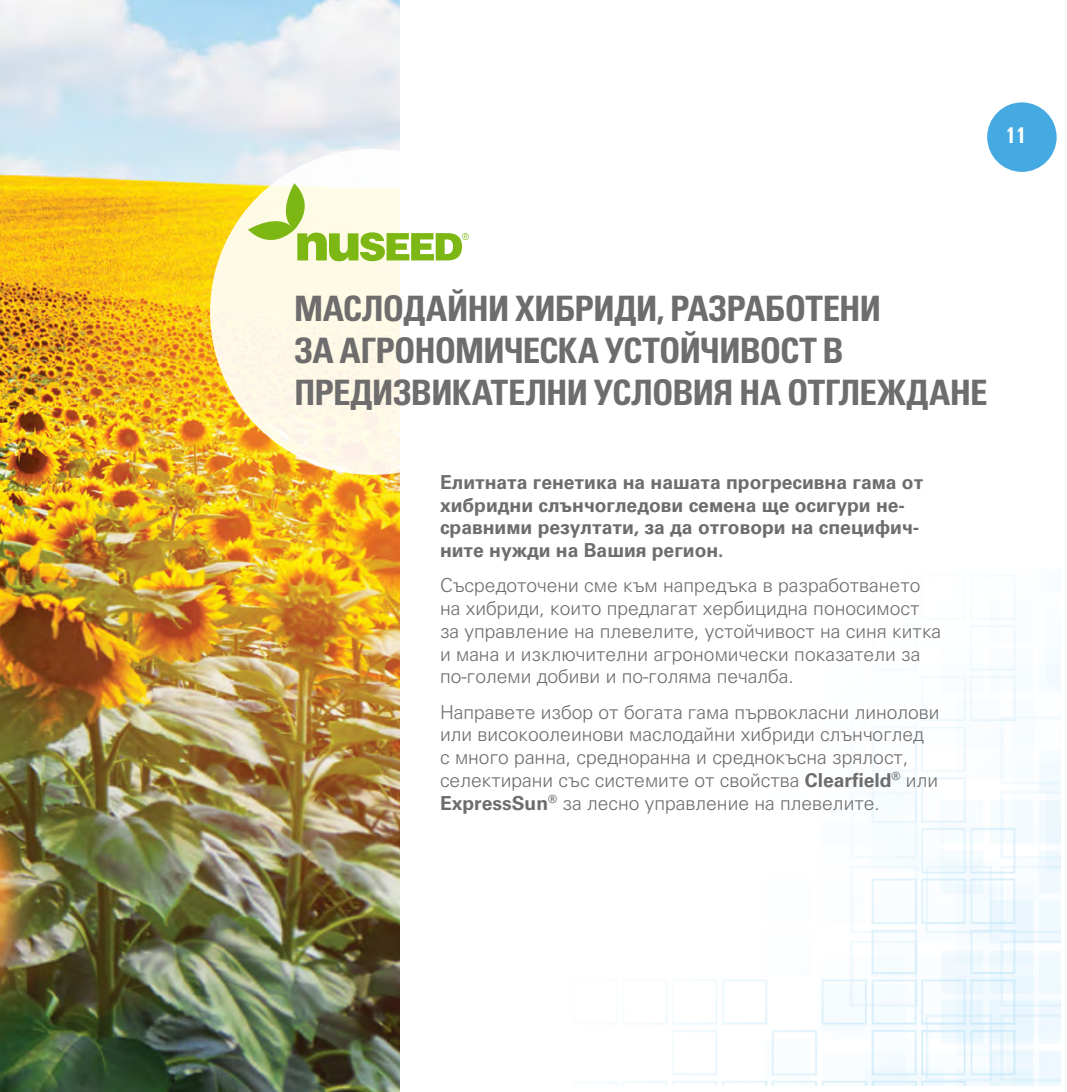
<style>
.page{position:relative;width:1067px;height:1092px;background:#fff}
.page>*{position:absolute;margin:0;border:0;box-sizing:border-box;transform-origin:0 0}
.t1{font:35px/42px "Univers LTCYR 67 Bold Cond";letter-spacing:-.03em;color:#6e6c6c}
.t2{font:700 condensed 22.75px "Univers";color:#fff}
.t3{font:300 19.25px/22.8px "Univers LTCYR 45";color:#6e6c6c}
.t4{font:700 19.25px/22.8px "Univers LTCYR 65";color:#6e6c6c}
.s1{font-family:"Univers LTCYR 65";font-weight:700}
</style>
<div class="page">
<img style="left:608px;top:575px;width:453px;height:511px">
<img style="left:0;top:0;width:400px;height:1091px">
<svg style="left:210px;top:149px;width:326px;height:326px;fill:#fefce8"></svg>
<svg style="left:248px;top:183px;width:221px;height:78px"></svg>
<div style="left:987px;top:102px;width:69px;height:70px;background:#45aae1;border-radius:50%"></div>
<div style="left:0;top:722px;width:54px;height:312px;background:#f08600;opacity:.21"></div>
<div style="left:0;top:476px;width:53px;height:349px;background:#f08600;opacity:.21"></div>
<p class="t2" style="left:1005px;top:121px;width:23px">11</p>
<h1 class="t1" style="left:294px;top:287px;width:695px">МАСЛОДАЙНИ ХИБРИДИ, РАЗРАБОТЕНИ<br>ЗА АГРОНОМИЧЕСКА УСТОЙЧИВОСТ В<br>ПРЕДИЗВИКАТЕЛНИ УСЛОВИЯ НА ОТГЛЕЖДАНЕ</h1>
<p class="t4" style="left:440px;top:469px;width:485px">Елитната генетика на нашата прогресивна гама от хибридни слънчогледови семена ще осигури не&shy;сравними резултати, за да отговори на специфич&shy;ните нужди на Вашия регион.</p>
<p class="t3" style="left:440px;top:573px;width:503px">Съсредоточени сме към напредъка в разработването на хибриди, които предлагат хербицидна поносимост за управление на плевелите, устойчивост на синя китка и мана и изключителни агрономически показатели за по-големи добиви и по-голяма печалба.</p>
<p class="t3" style="left:440px;top:699px;width:501px">Направете избор от богата гама първокласни линолови или високоолеинови маслодайни хибриди слънчоглед<br>с много ранна, средноранна и среднокъсна зрялост, селектирани със системите от свойства <span class="s1">Clearfield</span><sup>®</sup> или <span class="s1">ExpressSun</span><sup>®</sup> за лесно управление на плевелите.</p>
</div>
